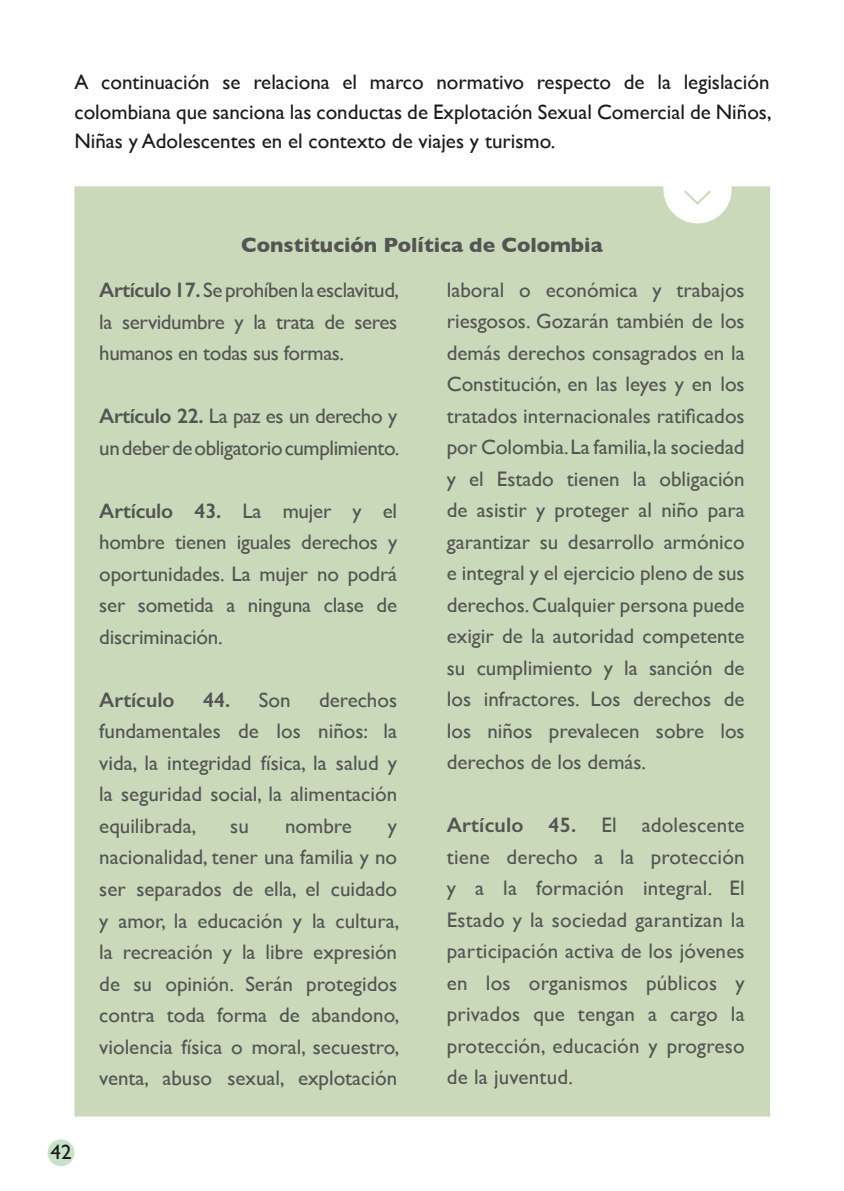
<style>
.page{position:relative;width:844px;height:1191px;background:#fff}
.page>*{position:absolute;margin:0;border:0;box-sizing:border-box;transform-origin:0 0}
.t1{font:21px/31.5px "Gill Sans";color:#535453;text-align:justify}
.t2{font:21px/29.8px "Gill Sans";color:#1b1a19;text-align:justify}
.t3{font:21px/31.5px "Gill Sans";letter-spacing:-.02em;color:#535453}
.t4{font:700 21px "Gill Sans";color:#535453}
.t5{font:600 21px "Gill Sans";color:#535453}
.s1{font-weight:600}
.s2{font-weight:400}
</style>
<div class="page">
<div style="left:48px;top:1139px;width:26px;height:27px;background:#c8e2c9;border-radius:50%"></div>
<div style="left:74px;top:186px;width:695px;height:930px;background:#cad9ba"></div>
<div style="left:663px;top:157px;width:68px;height:66px;background:#fff;border-radius:50%"></div>
<svg style="left:684px;top:191px;width:26px;height:13px"></svg>
<p class="t2" style="left:74px;top:67px;width:698px">A continuación se relaciona el marco normativo respecto de la legislación colombiana que sanciona las conductas de Explotación Sexual Comercial de Niños, Niñas y Adolescentes en el contexto de viajes y turismo.</p>
<p class="t4" style="left:241px;top:228px;width:363px">Constitución Política de Colombia</p>
<p class="t2" style="left:50px;top:1136px;width:23px">42</p>
<p class="t1" style="left:99px;top:274px;width:301px"><span class="s1">Artículo 17.</span> Se prohíben la esclavitud, la servidumbre y la trata de seres humanos en todas sus formas.</p>
<p class="t3" style="left:99px;top:400px;width:301px"><span class="s1">Artículo 22.</span> La paz es un derecho y un deber de obligatorio cumplimiento.</p>
<p class="t1" style="left:99px;top:495px;width:299px"><span class="s1">Artículo 43.</span> La mujer y el hombre tienen iguales derechos y oportunidades. La mujer no podrá ser sometida a ninguna clase de discriminación.</p>
<p class="t5" style="left:99px;top:687px;width:77px">Artículo</p>
<p class="t5" style="left:203px;top:687px;width:89px">44. <span class="s2">Son</span></p>
<p class="t1" style="left:99px;top:684px;width:299px;text-indent:220px">derechos fundamentales de los niños: la vida, la integridad física, la salud y la seguridad social, la alimentación equilibrada,</p>
<p class="t1" style="left:230px;top:810px;width:20px">su</p>
<p class="t1" style="left:285px;top:810px;width:68px">nombre</p>
<p class="t1" style="left:99px;top:810px;width:301px;text-indent:288px">y nacionalidad, tener una familia y no ser separados de ella, el cuidado y amor, la educación y la cultura, la recreación y la libre expresión de su opinión. Serán protegidos contra toda forma de abandono, violencia física o moral, secuestro, venta, abuso sexual, explotación</p>
<p class="t1" style="left:446px;top:273px;width:299px">laboral o económica y trabajos riesgosos. Gozarán también de los demás derechos consagrados en la Constitución, en las leyes y en los tratados internacionales ratificados por Colombia. La familia, la sociedad y el Estado tienen la obligación de asistir y proteger al niño para garantizar su desarrollo armónico e integral y el ejercicio pleno de sus derechos. Cualquier persona puede exigir de la autoridad competente su cumplimiento y la sanción de los infractores. Los derechos de los niños prevalecen sobre los derechos de los demás.</p>
<p class="t1" style="left:446px;top:809px;width:299px"><span class="s1">Artículo 45.</span> El adolescente tiene derecho a la protección y a la formación integral. El Estado y la sociedad garantizan la participación activa de los jóvenes en los organismos públicos y privados que tengan a cargo la protección, educación y progreso de la juventud.</p>
</div>
